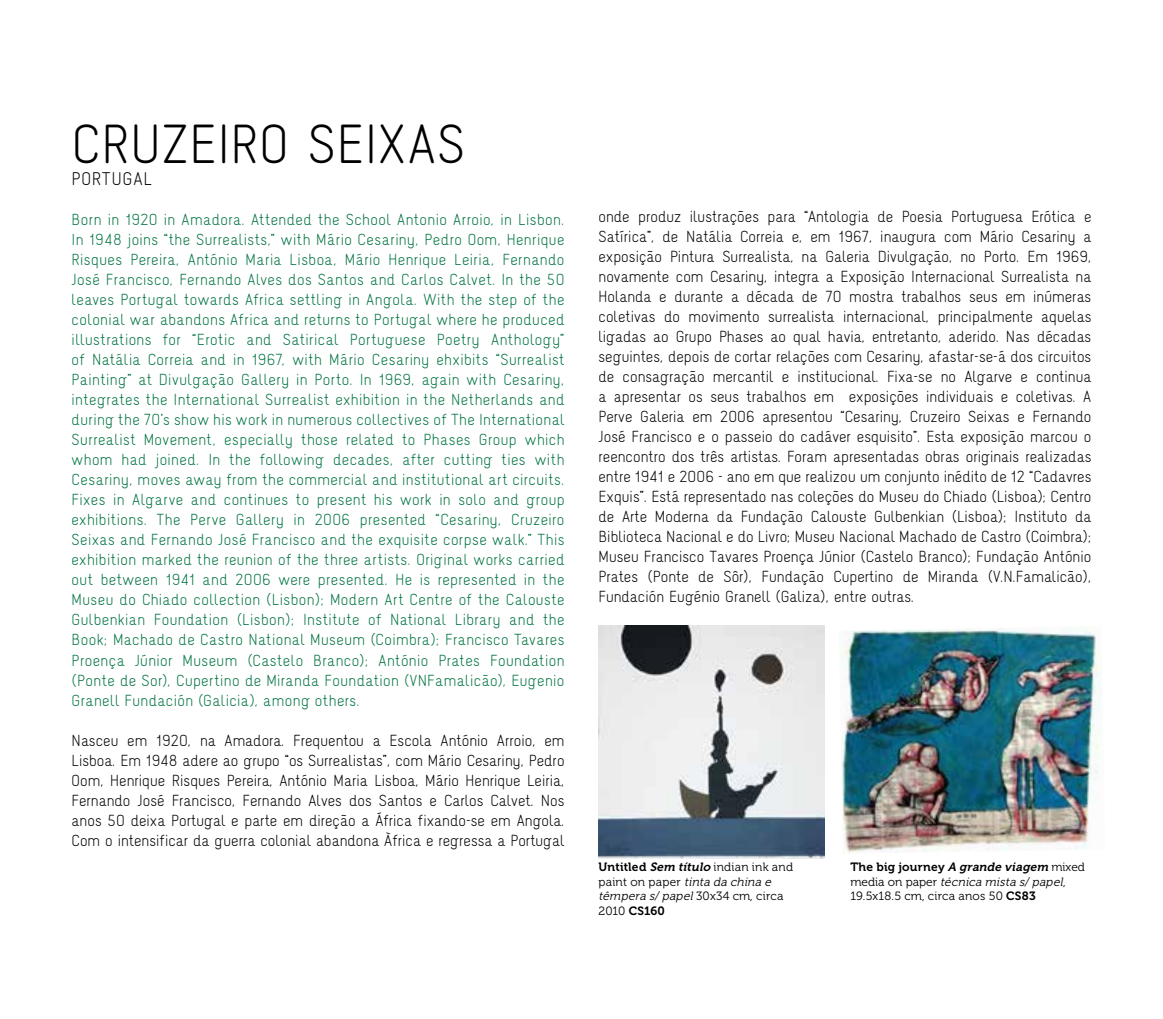
<style>
.page{position:relative;width:1163px;height:1019px;background:#fff}
.page>*{position:absolute;margin:0;border:0;box-sizing:border-box;transform-origin:0 0}
.t1{font:48px "Naiv Thin Text";letter-spacing:.02em;color:#000}
.t2{font:16px "Naiv Thin Text";letter-spacing:.045em;color:#000}
.t3{font:14px/20px "Naiv Thin Text";letter-spacing:.005em;color:#000;text-align:justify}
.t4{font:14px/20px "Naiv Thin Text";letter-spacing:.035em;color:#007440;text-align:justify}
.t5{font:12px/14.4px "Museo 300";letter-spacing:.02em;color:#000}
.t6{font:12px "Museo 700";letter-spacing:.02em;color:#000}
.s1{font-family:"Museo 700"}
.s2{font-family:"Museo 700";font-style:italic}
.s3{font-style:italic}
.s4{font-family:"Museo 300"}
</style>
<div class="page">
<img style="left:598px;top:625px;width:226px;height:233px">
<img style="left:841px;top:627px;width:260px;height:226px">
<h1 class="t1" style="left:72px;top:114px;width:395px">CRUZEIRO SEIXAS</h1>
<p class="t2" style="left:72px;top:169px;width:82px">PORTUGAL</p>
<p class="t4" style="left:72px;top:209px;width:494px">Born in 1920 in Amadora. Attended the School Antonio Arroio, in Lisbon.<br>In 1948 joins “the Surrealists,” with Mário Cesariny, Pedro Oom, Henrique Risques Pereira, António Maria Lisboa, Mário Henrique Leiria, Fernando José Francisco, Fernando Alves dos Santos and Carlos Calvet. In the 50 leaves Portugal towards Africa settling in Angola. With the step of the colonial war abandons Africa and returns to Portugal where he produced illustrations for “Erotic and Satirical Portuguese Poetry Anthology” of Natália Correia and in 1967, with Mário Cesariny ehxibits “Surrealist Painting” at Divulgação Gallery in Porto. In 1969, again with Cesariny, integrates the International Surrealist exhibition in the Netherlands and during the 70’s show his work in numerous collectives of The International Surrealist Movement, especially those related to Phases Group which whom had joined. In the following decades, after cutting ties with Cesariny, moves away from the commercial and institutional art circuits.<br>Fixes in Algarve and continues to present his work in solo and group exhibitions. The Perve Gallery in 2006 presented “Cesariny, Cruzeiro Seixas and Fernando José Francisco and the exquisite corpse walk.” This exhibition marked the reunion of the three artists. Original works carried out between 1941 and 2006 were presented. He is represented in the Museu do Chiado collection (Lisbon); Modern Art Centre of the Calouste Gulbenkian Foundation (Lisbon); Institute of National Library and the Book; Machado de Castro National Museum (Coimbra); Francisco Tavares Proença Júnior Museum (Castelo Branco); António Prates Foundation (Ponte de Sor), Cupertino de Miranda Foundation (VNFamalicão), Eugenio Granell Fundación (Galicia), among others.</p>
<p class="t3" style="left:72px;top:729px;width:494px">Nasceu em 1920, na Amadora. Frequentou a Escola António Arroio, em Lisboa. Em 1948 adere ao grupo “os Surrealistas”, com Mário Cesariny, Pedro Oom, Henrique Risques Pereira, António Maria Lisboa, Mário Henrique Leiria, Fernando José Francisco, Fernando Alves dos Santos e Carlos Calvet. Nos anos 50 deixa Portugal e parte em direção a África fixando-se em Angola.<br>Com o intensificar da guerra colonial abandona Àfrica e regressa a Portugal</p>
<p class="t3" style="left:598px;top:206px;width:494px">onde produz ilustrações para “Antologia de Poesia Portuguesa Erótica e Satírica”, de Natália Correia e, em 1967, inaugura com Mário Cesariny a exposição Pintura Surrealista, na Galeria Divulgação, no Porto. Em 1969, novamente com Cesariny, integra a Exposição Internacional Surrealista na Holanda e durante a década de 70 mostra trabalhos seus em inúmeras coletivas do movimento surrealista internacional, principalmente aquelas ligadas ao Grupo Phases ao qual havia, entretanto, aderido. Nas décadas seguintes, depois de cortar relações com Cesariny, afastar-se-á dos circuitos de consagração mercantil e institucional. Fixa-se no Algarve e continua a apresentar os seus trabalhos em exposições individuais e coletivas. A Perve Galeria em 2006 apresentou “Cesariny, Cruzeiro Seixas e Fernando José Francisco e o passeio do cadáver esquisito”. Esta exposição marcou o reencontro dos três artistas. Foram apresentadas obras originais realizadas entre 1941 e 2006 - ano em que realizou um conjunto inédito de 12 “Cadavres Exquis”. Está representado nas coleções do Museu do Chiado (Lisboa); Centro de Arte Moderna da Fundação Calouste Gulbenkian (Lisboa); Instituto da Biblioteca Nacional e do Livro; Museu Nacional Machado de Castro (Coimbra); Museu Francisco Tavares Proença Júnior (Castelo Branco); Fundação António Prates (Ponte de Sôr), Fundação Cupertino de Miranda (V.N.Famalicão), Fundación Eugénio Granell (Galiza), entre outras.</p>
<p class="t5" style="left:598px;top:860px;width:196px"><span class="s1">Untitled</span> <span class="s2">Sem título</span>indian ink and paint on paper <span class="s3">tinta da china e têmpera s/papel</span>3 0 x 3 4 c m , c i r c a</p>
<p class="t6" style="left:598px;top:903px;width:68px"><span class="s4">2010</span> CS160</p>
<p class="t6" style="left:850px;top:860px;width:236px">The big journey <span class="s3">A grande viagem</span> <span class="s4">mixed</span></p>
<p class="t5" style="left:850px;top:874px;width:217px">m e d i a o n p a p e r <span class="s3">técnica mista s/papel</span>,<br>19.5x18.5 cm, circa anos 50 <span class="s1">CS83</span></p>
</div>
